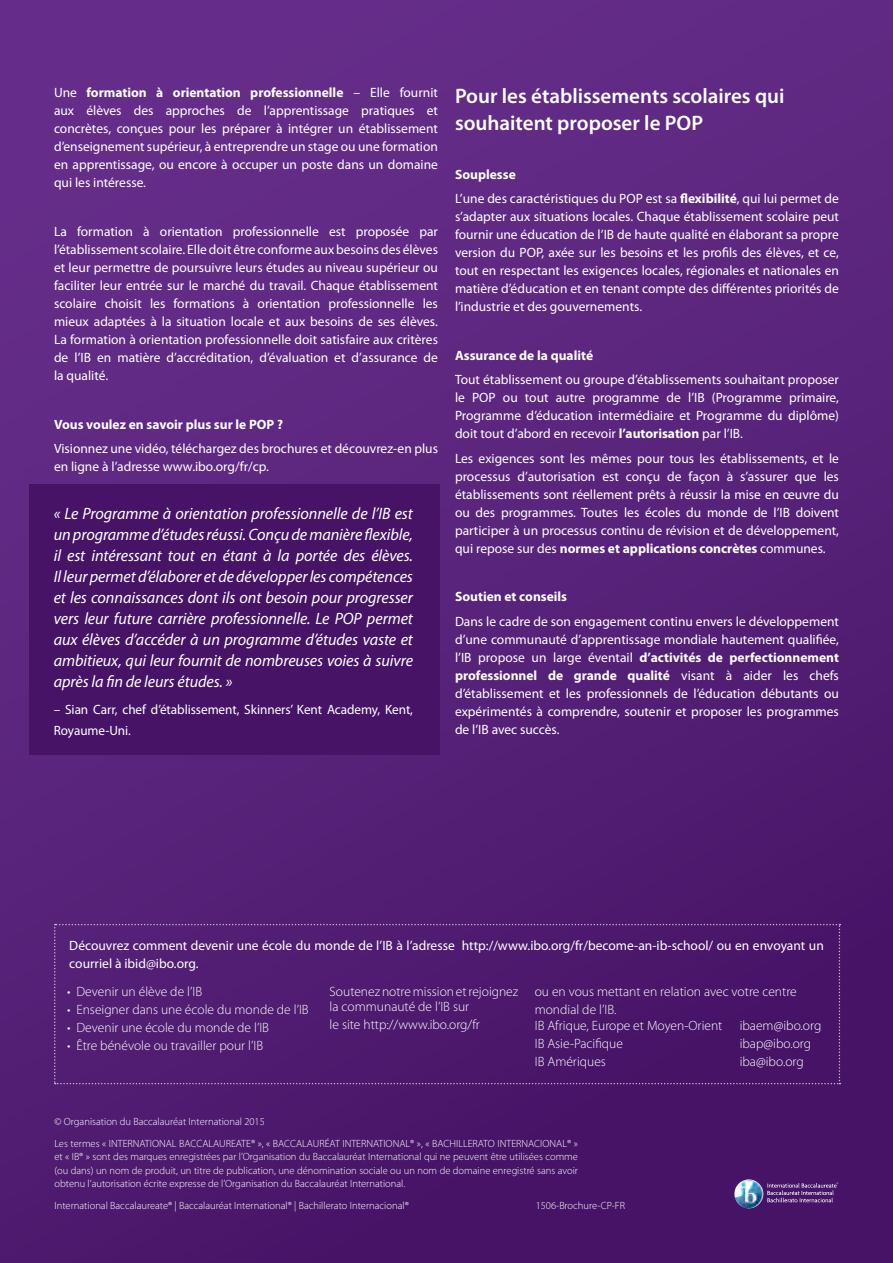
<style>
.page{position:relative;width:893px;height:1263px;background:#fff}
.page>*{position:absolute;margin:0;border:0;box-sizing:border-box;transform-origin:0 0}
.t1{font:600 21px/27px "Myriad Pro";color:#fff}
.t2{font:italic 16.5px/21px "Myriad Pro";letter-spacing:-.005em;color:#fff;text-align:justify}
.t3{font:13.5px/18px "Myriad Pro";color:#fff;text-align:justify}
.t4{font:300 13.5px/18px "Myriad Pro";color:#fff}
.t5{font:700 13.5px "Myriad Pro";color:#fff}
.t6{font:300 10.5px/13.5px "Myriad Pro";color:#fff}
.s1{font-weight:700}
</style>
<div class="page">
<div style="left:0;top:0;width:893px;height:1263px;background:linear-gradient(to bottom,#652e89,#471568)"></div>
<svg style="left:737px;top:1179px;width:12px;height:6px"></svg>
<div style="left:54px;top:924px;width:786px;height:160px;background:#4d1a6e"></div>
<div style="left:29px;top:484px;width:410px;height:271px;background:#461367"></div>
<p class="t3" style="left:54px;top:84px;width:385px">Une <span class="s1">formation à orientation professionnelle</span> – Elle fournit aux élèves des approches de l’apprentissage pratiques et concrètes, conçues pour les préparer à intégrer un établissement d’enseignement supérieur, à entreprendre un stage ou une formation en apprentissage, ou encore à occuper un poste dans un domaine qui les intéresse.</p>
<p class="t3" style="left:54px;top:222px;width:385px">La formation à orientation professionnelle est proposée par l’établissement scolaire. Elle doit être conforme aux besoins des élèves et leur permettre de poursuivre leurs études au niveau supérieur ou faciliter leur entrée sur le marché du travail. Chaque établissement scolaire choisit les formations à orientation professionnelle les mieux adaptées à la situation locale et aux besoins de ses élèves.<br>La formation à orientation professionnelle doit satisfaire aux critères de l’IB en matière d’accréditation, d’évaluation et d’assurance de la qualité.</p>
<p class="t5" style="left:54px;top:415px;width:231px">Vous voulez en savoir plus sur le POP ?</p>
<p class="t3" style="left:54px;top:439px;width:385px">Visionnez une vidéo, téléchargez des brochures et découvrez-en plus en ligne à l’adresse www.ibo.org/fr/cp.</p>
<p class="t2" style="left:54px;top:503px;width:361px">« Le Programme à orientation professionnelle de l’IB est un programme d’études réussi. Conçu de manière flexible, il est intéressant tout en étant à la portée des élèves.<br>Il leur permet d’élaborer et de développer les compétences et les connaissances dont ils ont besoin pour progresser vers leur future carrière professionnelle. Le POP permet aux élèves d’accéder à un programme d’études vaste et ambitieux, qui leur fournit de nombreuses voies à suivre après la fin de leurs études. »</p>
<p class="t3" style="left:54px;top:698px;width:361px;line-height:21px">– Sian Carr, chef d’établissement, Skinners’ Kent Academy, Kent,<br>Royaume-Uni.</p>
<h1 class="t1" style="left:455px;top:82px;width:331px">Pour les établissements scolaires qui souhaitent proposer le POP</h1>
<p class="t3" style="left:455px;top:162px;width:385px;line-height:24.5px"><span class="s1">Souplesse<br></span>L’une des caractéristiques du POP est sa <span class="s1">flexibilité</span>, qui lui permet de</p>
<p class="t3" style="left:455px;top:207px;width:385px">s’adapter aux situations locales. Chaque établissement scolaire peut fournir une éducation de l’IB de haute qualité en élaborant sa propre version du POP, axée sur les besoins et les profils des élèves, et ce, tout en respectant les exigences locales, régionales et nationales en matière d’éducation et en tenant compte des différentes priorités de l’industrie et des gouvernements.</p>
<p class="t5" style="left:455px;top:346px;width:140px">Assurance de la qualité</p>
<p class="t3" style="left:455px;top:370px;width:385px">Tout établissement ou groupe d’établissements souhaitant proposer le POP ou tout autre programme de l’IB (Programme primaire, Programme d’éducation intermédiaire et Programme du diplôme) doit tout d’abord en recevoir <span class="s1">l’autorisation</span> par l’IB.</p>
<p class="t3" style="left:455px;top:449px;width:385px">Les exigences sont les mêmes pour tous les établissements, et le processus d’autorisation est conçu de façon à s’assurer que les établissements sont réellement prêts à réussir la mise en œuvre du ou des programmes. Toutes les écoles du monde de l’IB doivent participer à un processus continu de révision et de développement, qui repose sur des <span class="s1">normes et applications concrètes</span> communes.</p>
<p class="t5" style="left:455px;top:588px;width:114px">Soutien et conseils</p>
<p class="t3" style="left:455px;top:612px;width:385px">Dans le cadre de son engagement continu envers le développement d’une communauté d’apprentissage mondiale hautement qualifiée, l’IB propose un large éventail <span class="s1">d’activités de perfectionnement professionnel de grande qualité</span> visant à aider les chefs d’établissement et les professionnels de l’éducation débutants ou expérimentés à comprendre, soutenir et proposer les programmes de l’IB avec succès.</p>
<p class="t3" style="left:69px;top:936px;width:756px">Découvrez comment devenir une école du monde de l’IB à l’adresse http://www.ibo.org/fr/become-an-ib-school/ ou en envoyant un courriel à ibid@ibo.org.</p>
<p class="t4" style="left:67px;top:982px;width:136px">• Devenir un élève de l’IB</p>
<p class="t4" style="left:67px;top:1000px;width:243px">• Enseigner dans une école du monde de l’IB</p>
<p class="t4" style="left:67px;top:1018px;width:203px">• Devenir une école du monde de l’IB</p>
<p class="t4" style="left:67px;top:1036px;width:197px">• Être bénévole ou travailler pour l’IB</p>
<p class="t4" style="left:330px;top:984px;width:190px;line-height:15px">Soutenez notre mission et rejoignez la communauté de l’IB sur</p>
<p class="t4" style="left:330px;top:1015px;width:152px">le site http://www.ibo.org/fr</p>
<p class="t4" style="left:535px;top:982px;width:263px">ou en vous mettant en relation avec votre centre mondial de l’IB.</p>
<p class="t4" style="left:535px;top:1017px;width:189px">IB Afrique, Europe et Moyen-Orient<br>IB Asie-Pacifique<br>IB Amériques</p>
<p class="t4" style="left:740px;top:1017px;width:83px">ibaem@ibo.org ibap@ibo.org iba@ibo.org</p>
<p class="t6" style="left:54px;top:1110px;width:525px;line-height:22px">© Organisation du Baccalauréat International 2015<br>Les termes « INTERNATIONAL BACCALAUREATE® », « BACCALAURÉAT INTERNATIONAL® », « BACHILLERATO INTERNACIONAL® »</p>
<p class="t6" style="left:54px;top:1150px;width:525px;text-align:justify">et « IB® » sont des marques enregistrées par l’Organisation du Baccalauréat International qui ne peuvent être utilisées comme (ou dans) un nom de produit, un titre de publication, une dénomination sociale ou un nom de domaine enregistré sans avoir obtenu l’autorisation écrite expresse de l’Organisation du Baccalauréat International.</p>
<p class="t6" style="left:54px;top:1199px;width:356px">International Baccalaureate® | Baccalauréat International® | Bachillerato Internacional®</p>
<p class="t6" style="left:536px;top:1199px;width:91px">1506-Brochure-CP-FR</p>
</div>
